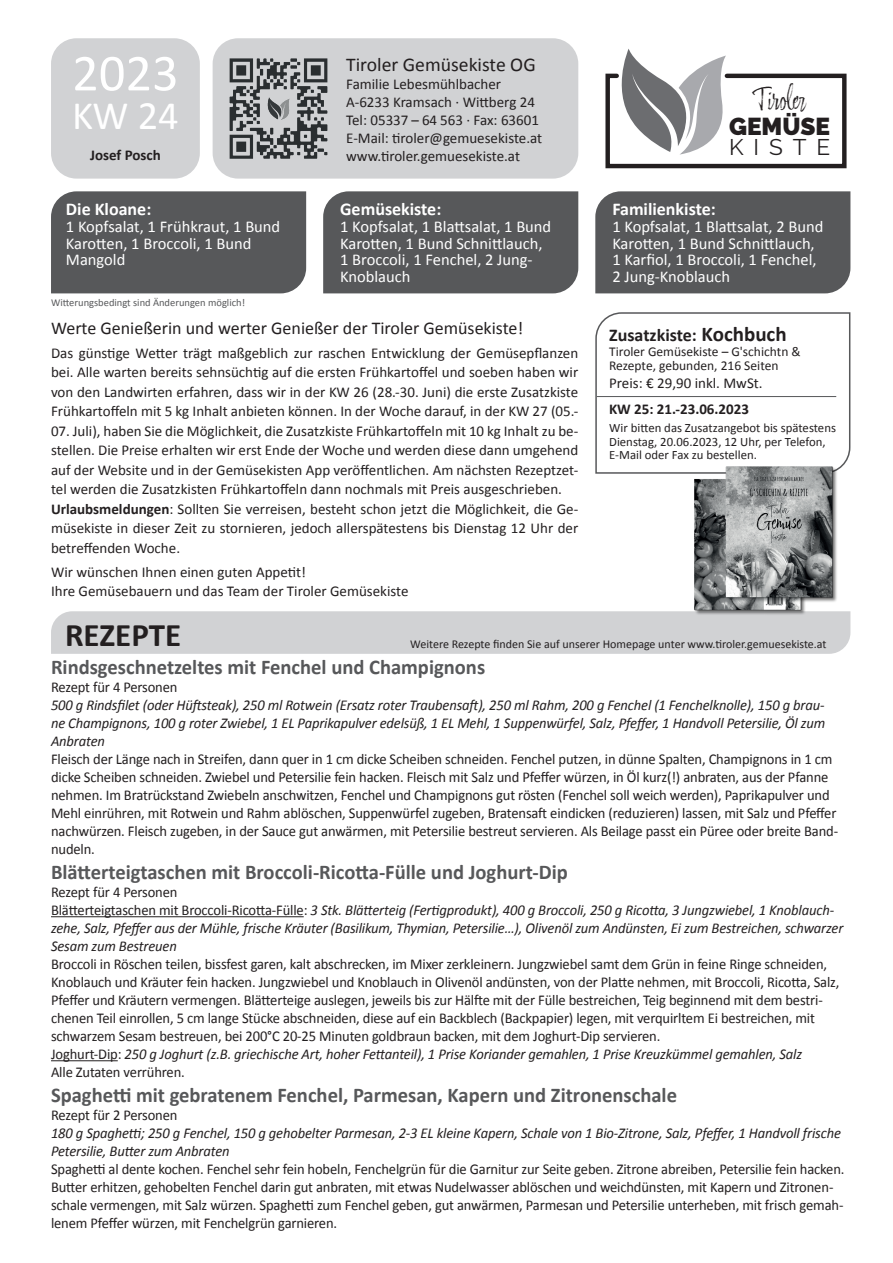
<style>
.page{position:relative;width:893px;height:1263px;background:#fff}
.page>*{position:absolute;margin:0;border:0;box-sizing:border-box;transform-origin:0 0}
.t1{font:52.5px "Calibri";color:#fff}
.t2{font:40.5px "Calibri";color:#fff}
.t3{font:700 33px "Calibri";color:#231f20}
.t4{font:27.3px "Adore You";color:#231f20}
.t5{font:900 24.3px "Raleway";color:#231f20}
.t6{font:22.65px "Raleway";letter-spacing:.44em;color:#231f20}
.t7{font:700 21px "Calibri";color:#57585a}
.t8{font:19.5px "Calibri";color:#231f20}
.t9{font:18px "Calibri";color:#231f20}
.t10{font:700 18px "Calibri";color:#fff}
.t11{font:700 18px "Calibri";color:#231f20}
.t12{font:16.5px/16.5px "Calibri";color:#fff}
.t13{font:15px/18px "Calibri";letter-spacing:-.01em;color:#231f20}
.t14{font:italic 15px/18px "Calibri";letter-spacing:-.01em;color:#231f20}
.t15{font:700 15px "Calibri";color:#231f20}
.t16{font:13.5px/13.5px "Calibri";color:#231f20}
.t17{font:12.75px/13.5px "Calibri";color:#231f20}
.t18{font:12px "Calibri";color:#231f20}
.t19{font:10.5px "Calibri";color:#57585a}
.s1{font-weight:700}
.s2{font-size:21px}
.s3{font-style:normal}
.s4{font-style:italic}
</style>
<div class="page">
<svg style="left:605px;top:49px;width:242px;height:120px"></svg>
<div style="left:213px;top:38px;width:365px;height:141px;background:#d1d2d4;border-radius:26px"></div>
<div style="left:51px;top:38px;width:149px;height:141px;background:#d1d2d4;border-radius:26px"></div>
<img style="left:229px;top:58px;width:99px;height:101px">
<div style="left:323px;top:191px;width:255px;height:102px;background:#57585a"></div>
<div style="left:595px;top:191px;width:255px;height:102px;background:#57585a"></div>
<div style="left:51px;top:191px;width:255px;height:102px;background:#57585a"></div>
<div style="left:51px;top:611px;width:799px;height:43px;background:#d1d2d4"></div>
<hr style="left:51px;top:916px;width:253px;height:1px;background:#231f20">
<hr style="left:51px;top:1060px;width:67px;height:1px;background:#231f20">
<svg style="left:595px;top:312px;width:256px;height:162px"></svg>
<hr style="left:597px;top:396px;width:239px;height:1px;background:#57585a">
<img style="left:687px;top:461px;width:155px;height:156px">
<h1 class="t1" style="left:72px;top:40px;width:108px">2023</h1>
<h2 class="t2" style="left:72px;top:90px;width:108px">KW 24</h2>
<p class="t15" style="left:90px;top:146px;width:72px">Josef Posch</p>
<p class="t10" style="left:66px;top:198px;width:87px">Die Kloane:</p>
<p class="t12" style="left:66px;top:218px;width:216px">1 Kopfsalat, 1 Frühkraut, 1 Bund<br>Karotten, 1 Broccoli, 1 Bund<br>Mangold</p>
<p class="t19" style="left:51px;top:295px;width:196px">Witterungsbedingt sind Änderungen möglich!</p>
<h3 class="t8" style="left:346px;top:52px;width:191px">Tiroler Gemüsekiste OG</h3>
<p class="t13" style="left:346px;top:75px;width:198px">Familie Lebesmühlbacher<br>A-6233 Kramsach · Wittberg 24<br>Tel: 05337 – 64 563 · Fax: 63601<br>E-Mail: tiroler@gemuesekiste.at www.tiroler.gemuesekiste.at</p>
<p class="t10" style="left:340px;top:198px;width:103px">Gemüsekiste:</p>
<p class="t12" style="left:340px;top:218px;width:213px">1 Kopfsalat, 1 Blattsalat, 1 Bund<br>Karotten, 1 Bund Schnittlauch,<br>1 Broccoli, 1 Fenchel, 2 Jung-<br>Knoblauch</p>
<h3 class="t4" style="left:753px;top:84px;width:55px">Tiroler</h3>
<h3 class="t5" style="left:729px;top:113px;width:103px">GEMÜSE</h3>
<h3 class="t6" style="left:729px;top:134px;width:103px">KISTE</h3>
<p class="t10" style="left:612px;top:198px;width:105px">Familienkiste:</p>
<p class="t12" style="left:612px;top:218px;width:213px">1 Kopfsalat, 1 Blattsalat, 2 Bund<br>Karotten, 1 Bund Schnittlauch,<br>1 Karfiol, 1 Broccoli, 1 Fenchel,<br>2 Jung-Knoblauch</p>
<p class="t9" style="left:51px;top:317px;width:474px">Werte Genießerin und werter Genießer der Tiroler Gemüsekiste!</p>
<p class="t13" style="left:51px;top:343px;width:529px;line-height:19.5px;text-align:justify">Das günstige Wetter trägt maßgeblich zur raschen Entwicklung der Gemüsepflanzen bei. Alle warten bereits sehnsüchtig auf die ersten Frühkartoffel und soeben haben wir von den Landwirten erfahren, dass wir in der KW 26 (28.-30. Juni) die erste Zusatzkiste Frühkartoffeln mit 5 kg Inhalt anbieten können. In der Woche darauf, in der KW 27 (05.-</p>
<p class="t13" style="left:51px;top:421px;width:529px;line-height:19.5px">07. Juli), haben Sie die Möglichkeit, die Zusatzkiste Frühkartoffeln mit 10 kg Inhalt zu be&shy;stellen. Die Preise erhalten wir erst Ende der Woche und werden diese dann umgehend auf der Website und in der Gemüsekisten App veröffentlichen. Am nächsten Rezeptzet&shy;tel werden die Zusatzkisten Frühkartoffeln dann nochmals mit Preis ausgeschrieben.<br><span class="s1">Urlaubsmeldungen</span>: Sollten Sie verreisen, besteht schon jetzt die Möglichkeit, die Ge&shy;müsekiste in dieser Zeit zu stornieren, jedoch allerspätestens bis Dienstag 12 Uhr der betreffenden Woche.</p>
<p class="t13" style="left:51px;top:562px;width:359px;line-height:19.5px">Wir wünschen Ihnen einen guten Appetit!<br>Ihre Gemüsebauern und das Team der Tiroler Gemüsekiste</p>
<h3 class="t3" style="left:65px;top:614px;width:118px">REZEPTE</h3>
<p class="t11" style="left:609px;top:323px;width:179px">Zusatzkiste: <span class="s2">Kochbuch</span></p>
<p class="t16" style="left:609px;top:345px;width:193px">Tiroler Gemüsekiste – G'schichtn &amp;<br>Rezepte, gebunden, 216 Seiten</p>
<p class="t13" style="left:609px;top:374px;width:155px">Preis: € 29,90 inkl. MwSt.</p>
<p class="t15" style="left:609px;top:400px;width:141px">KW 25: 21.-23.06.2023</p>
<p class="t17" style="left:609px;top:421px;width:228px">Wir bitten das Zusatzangebot bis spätestens<br>Dienstag, 20.06.2023, 12 Uhr, per Telefon,<br>E-Mail oder Fax zu bestellen.</p>
<p class="t18" style="left:410px;top:637px;width:418px">Weitere Rezepte finden Sie auf unserer Homepage unter www.tiroler.gemuesekiste.at</p>
<h3 class="t7" style="left:51px;top:653px;width:436px">Rindsgeschnetzeltes mit Fenchel und Champignons</h3>
<p class="t13" style="left:51px;top:678px;width:128px">Rezept für 4 Personen</p>
<p class="t14" style="left:51px;top:695px;width:776px;text-align:justify">500 g Rindsfilet (oder Hüftsteak), 250 ml Rotwein (Ersatz roter Traubensaft), 250 ml Rahm, 200 g Fenchel (1 Fenchelknolle), 150 g brau&shy;ne Champignons, 100 g roter Zwiebel, 1 EL Paprikapulver edelsüß, 1 EL Mehl, 1 Suppenwürfel, Salz, Pfeffer, 1 Handvoll Petersilie, Öl zum Anbraten</p>
<p class="t13" style="left:51px;top:750px;width:789px">Fleisch der Länge nach in Streifen, dann quer in 1 cm dicke Scheiben schneiden. Fenchel putzen, in dünne Spalten, Champignons in 1 cm dicke Scheiben schneiden. Zwiebel und Petersilie fein hacken. Fleisch mit Salz und Pfeffer würzen, in Öl kurz(!) anbraten, aus der Pfanne nehmen. Im Bratrückstand Zwiebeln anschwitzen, Fenchel und Champignons gut rösten (Fenchel soll weich werden), Paprikapulver und Mehl einrühren, mit Rotwein und Rahm ablöschen, Suppenwürfel zugeben, Bratensaft eindicken (reduzieren) lassen, mit Salz und Pfeffer nachwürzen. Fleisch zugeben, in der Sauce gut anwärmen, mit Petersilie bestreut servieren. Als Beilage passt ein Püree oder breite Band&shy;nudeln.</p>
<h3 class="t7" style="left:51px;top:859px;width:518px">Blätterteigtaschen mit Broccoli-Ricotta-Fülle und Joghurt-Dip</h3>
<p class="t14" style="left:51px;top:882px;width:794px"><span class="s3">Rezept für 4 Personen<br>Blätterteigtaschen mit Broccoli-Ricotta-Fülle:</span> 3 Stk. Blätterteig (Fertigprodukt), 400 g Broccoli, 250 g Ricotta, 3 Jungzwiebel, 1 Knoblauch&shy;zehe, Salz, Pfeffer aus der Mühle, frische Kräuter (Basilikum, Thymian, Petersilie…), Olivenöl zum Andünsten, Ei zum Bestreichen, schwarzer Sesam zum Bestreuen</p>
<p class="t13" style="left:51px;top:955px;width:790px">Broccoli in Röschen teilen, bissfest garen, kalt abschrecken, im Mixer zerkleinern. Jungzwiebel samt dem Grün in feine Ringe schneiden, Knoblauch und Kräuter fein hacken. Jungzwiebel und Knoblauch in Olivenöl andünsten, von der Platte nehmen, mit Broccoli, Ricotta, Salz, Pfeffer und Kräutern vermengen. Blätterteige auslegen, jeweils bis zur Hälfte mit der Fülle bestreichen, Teig beginnend mit dem bestri&shy;chenen Teil einrollen, 5 cm lange Stücke abschneiden, diese auf ein Backblech (Backpapier) legen, mit verquirltem Ei bestreichen, mit schwarzem Sesam bestreuen, bei 200°C 20-25 Minuten goldbraun backen, mit dem Joghurt-Dip servieren.<br>Joghurt-Dip: <span class="s4">250 g Joghurt (z.B. griechische Art, hoher Fettanteil), 1 Prise Koriander gemahlen, 1 Prise Kreuzkümmel gemahlen, Salz<br></span>Alle Zutaten verrühren.</p>
<h3 class="t7" style="left:51px;top:1082px;width:627px">Spaghetti mit gebratenem Fenchel, Parmesan, Kapern und Zitronenschale</h3>
<p class="t13" style="left:51px;top:1106px;width:128px">Rezept für 2 Personen</p>
<p class="t14" style="left:51px;top:1124px;width:791px">180 g Spaghetti; 250 g Fenchel, 150 g gehobelter Parmesan, 2-3 EL kleine Kapern, Schale von 1 Bio-Zitrone, Salz, Pfeffer, 1 Handvoll frische<br>Petersilie, Butter zum Anbraten</p>
<p class="t13" style="left:51px;top:1160px;width:795px">Spaghetti al dente kochen. Fenchel sehr fein hobeln, Fenchelgrün für die Garnitur zur Seite geben. Zitrone abreiben, Petersilie fein hacken.<br>Butter erhitzen, gehobelten Fenchel darin gut anbraten, mit etwas Nudelwasser ablöschen und weichdünsten, mit Kapern und Zitronen&shy;schale vermengen, mit Salz würzen. Spaghetti zum Fenchel geben, gut anwärmen, Parmesan und Petersilie unterheben, mit frisch gemah&shy;lenem Pfeffer würzen, mit Fenchelgrün garnieren.</p>
</div>
